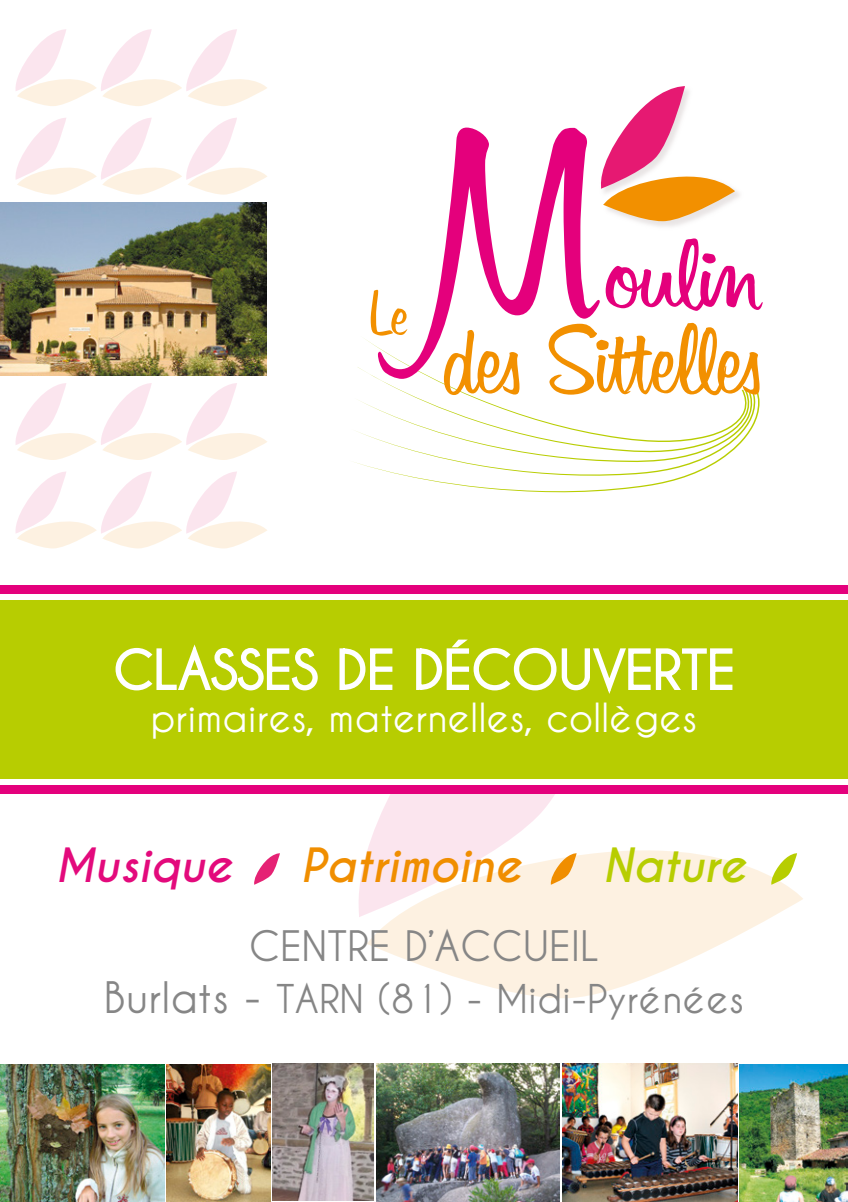
<style>
.page{position:relative;width:848px;height:1202px;background:#fff}
.page>*{position:absolute;margin:0;border:0;box-sizing:border-box;transform-origin:0 0}
.t1{font:700 53.6px "Caviar Dreams";color:#fff}
.t2{font:italic 700 44.2px "Caviar Dreams";color:#f08e00}
.t3{font:italic 700 44.2px "Caviar Dreams";color:#e30a7c}
.t4{font:italic 700 44.2px "Caviar Dreams";color:#b7cd01}
.t5{font:700 41.6px "Caviar Dreams";color:#868686}
.t6{font:700 39.8px "Caviar Dreams";color:#fff}
.t7{font:700 39.2px "Caviar Dreams";color:#868686}
.s1{font-size:43px}
</style>
<div class="page">
<svg style="left:367px;top:850px;width:436px;height:148px;fill:#fdf1e1"></svg>
<div style="left:0;top:600px;width:848px;height:178px;background:#b7cd01"></div>
<div style="left:0;top:786px;width:848px;height:8px;background:#e4007c"></div>
<div style="left:0;top:585px;width:848px;height:8px;background:#e4007c"></div>
<svg style="left:115px;top:644px;width:203px;height:47px"></svg>
<svg style="left:339px;top:648px;width:54px;height:42px"></svg>
<svg style="left:416px;top:639px;width:317px;height:55px"></svg>
<svg style="left:254px;top:853px;width:26px;height:32px"></svg>
<svg style="left:358px;top:794px;width:279px;height:124px"></svg>
<svg style="left:769px;top:853px;width:28px;height:32px"></svg>
<svg style="left:417px;top:478px;width:266px;height:15px"></svg>
<img style="left:637px;top:190px;width:103px;height:37px">
<svg style="left:601px;top:86px;width:134px;height:135px"></svg>
<svg style="left:446px;top:128px;width:141px;height:110px"></svg>
<svg style="left:354px;top:238px;width:408px;height:240px"></svg>
<img style="left:0;top:1064px;width:165px;height:138px">
<img style="left:272px;top:1064px;width:101px;height:137px">
<svg style="left:15px;top:29px;width:252px;height:77px"></svg>
<svg style="left:15px;top:118px;width:252px;height:77px"></svg>
<svg style="left:15px;top:383px;width:252px;height:77px"></svg>
<svg style="left:15px;top:471px;width:252px;height:77px"></svg>
<img style="left:376px;top:1064px;width:184px;height:138px">
<img style="left:167px;top:1064px;width:103px;height:138px">
<img style="left:739px;top:1064px;width:109px;height:138px">
<img style="left:562px;top:1064px;width:175px;height:138px">
<img style="left:0;top:202px;width:267px;height:174px">
<h1 class="t1" style="left:113px;top:639px;width:623px">CLASSES DE DÉCOUVERTE</h1>
<p class="t6" style="left:150px;top:695px;width:548px">primaires, maternelles, collèges</p>
<p class="t3" style="left:55px;top:839px;width:179px">Musique</p>
<p class="t2" style="left:301px;top:839px;width:222px">Patrimoine</p>
<p class="t4" style="left:603px;top:839px;width:145px">Nature</p>
<p class="t5" style="left:249px;top:923px;width:352px">CENTRE D’ACCUEIL</p>
<p class="t7" style="left:104px;top:976px;width:641px"><span class="s1">Burlats -</span> TARN (81) - Midi-Pyrénées</p>
</div>
